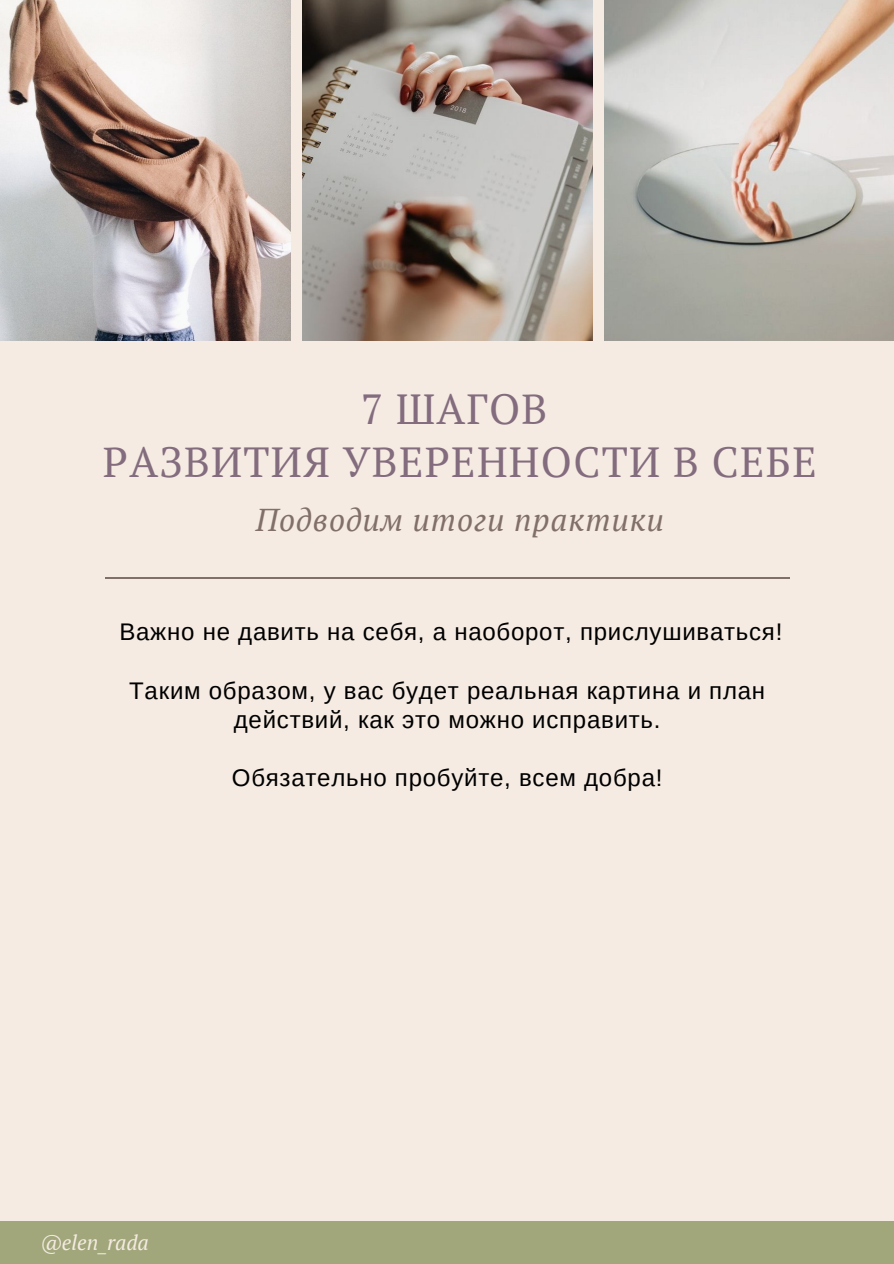
<style>
.page{position:relative;width:894px;height:1264px;background:#fff}
.page>*{position:absolute;margin:0;border:0;box-sizing:border-box;transform-origin:0 0}
.t1{font:42px "PT Serif";letter-spacing:.03em;color:#836c7e}
.t2{font:italic 31.5px "PT Serif";letter-spacing:.03em;color:#816f69}
.t3{font:24px/29.2px "Arimo";letter-spacing:.03em;color:#000;text-align:center}
.t4{font:italic 21px "PT Serif";color:#f5ebe2}
</style>
<div class="page">
<div style="left:0;top:0;width:893px;height:1263px;background:#f5ebe2"></div>
<img style="left:0;top:0;width:290px;height:340px">
<img style="left:302px;top:0;width:290px;height:340px">
<img style="left:604px;top:0;width:289px;height:340px">
<hr style="left:105px;top:577px;width:684px;height:1px;background:#816f69">
<div style="left:0;top:1220px;width:893px;height:43px;background:#a1a77b"></div>
<p class="t1" style="left:361px;top:380px;width:188px">7 ШАГОВ</p>
<p class="t1" style="left:103px;top:433px;width:715px">РАЗВИТИЯ УВЕРЕННОСТИ В СЕБЕ</p>
<p class="t2" style="left:256px;top:498px;width:409px">Подводим итоги практики</p>
<p class="t3" style="left:119px;top:617px;width:664px">Важно не давить на себя, а наоборот, прислушиваться!</p>
<p class="t3" style="left:129px;top:675px;width:637px">Таким образом, у вас будет реальная картина и план действий, как это можно исправить.</p>
<p class="t3" style="left:232px;top:763px;width:432px">Обязательно пробуйте, всем добра!</p>
<p class="t4" style="left:41px;top:1228px;width:110px">@elen_rada</p>
</div>
